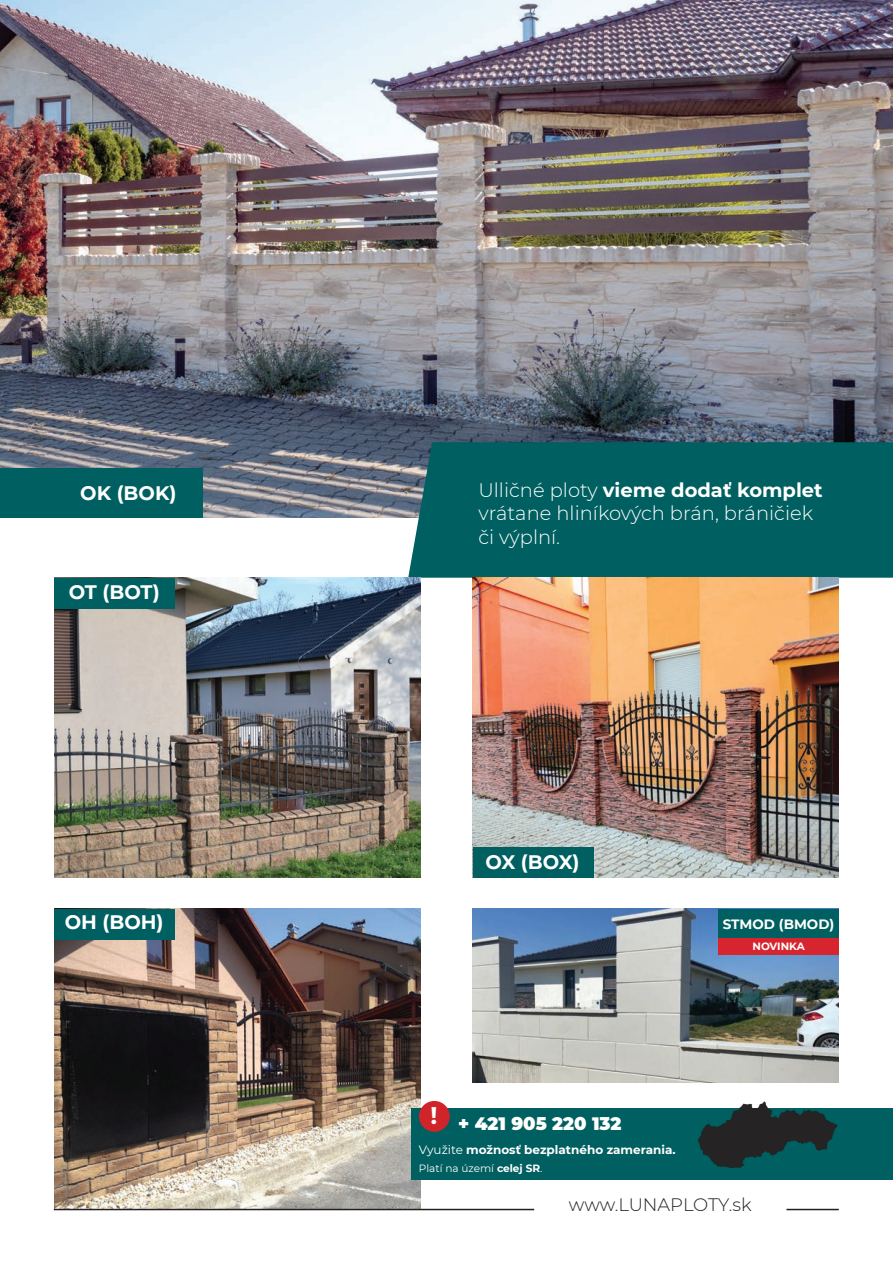
<style>
.page{position:relative;width:893px;height:1263px;background:#fff}
.page>*{position:absolute;margin:0;border:0;box-sizing:border-box;transform-origin:0 0}
.t1{font:700 24px "Montserrat";color:#fff}
.t2{font:700 19.5px "Montserrat";color:#fff}
.t3{font:300 19.5px "Montserrat";color:#fff}
.t4{font:300 18px "Montserrat";letter-spacing:-.005em;color:#231f20}
.t5{font:900 18px "Montserrat";color:#fff}
.t6{font:700 13.5px "Montserrat";color:#fff}
.t7{font:700 12px "Montserrat";color:#fff}
.t8{font:10.5px "Montserrat";color:#fff}
.t9{font:700 10.5px "Montserrat";letter-spacing:-.005em;color:#fff}
.s1{font-weight:300}
.s2{font-weight:400}
.s3{font-weight:700}
</style>
<div class="page">
<img style="left:54px;top:909px;width:366px;height:300px">
<div style="left:411px;top:1108px;width:482px;height:72px;background:#005f60"></div>
<img style="left:698px;top:1101px;width:140px;height:67px">
<div style="left:419px;top:1101px;width:31px;height:31px;background:#d1232a;border-radius:50%"></div>
<img style="left:1px;top:0;width:892px;height:517px">
<div style="left:407px;top:441px;width:486px;height:137px;background:#005f60"></div>
<img style="left:54px;top:578px;width:366px;height:300px">
<img style="left:472px;top:578px;width:367px;height:300px">
<img style="left:472px;top:909px;width:367px;height:173px">
<div style="left:0;top:468px;width:203px;height:49px;background:#005f60"></div>
<div style="left:54px;top:578px;width:120px;height:30px;background:#005f60"></div>
<div style="left:54px;top:909px;width:120px;height:30px;background:#005f60"></div>
<div style="left:719px;top:909px;width:120px;height:30px;background:#005f60"></div>
<div style="left:473px;top:847px;width:120px;height:31px;background:#005f60"></div>
<div style="left:719px;top:938px;width:120px;height:16px;background:#d6252f"></div>
<hr style="left:54px;top:1209px;width:480px;height:1px;background:#231f20">
<hr style="left:786px;top:1209px;width:53px;height:1px;background:#231f20">
<img style="left:0;top:0;width:1px;height:517px">
<p class="t2" style="left:80px;top:479px;width:98px">OK (BOK)</p>
<p class="t2" style="left:69px;top:578px;width:93px">OT (BOT)</p>
<p class="t2" style="left:478px;top:476px;width:346px"><span class="s1">Ulličné ploty</span> vieme dodať komplet</p>
<p class="t3" style="left:478px;top:500px;width:336px">vrátane hliníkových brán, bráničiek</p>
<p class="t3" style="left:478px;top:524px;width:83px">či výplní.</p>
<p class="t2" style="left:485px;top:847px;width:96px">OX (BOX)</p>
<p class="t2" style="left:65px;top:908px;width:100px">OH (BOH)</p>
<p class="t6" style="left:723px;top:914px;width:113px">STMOD (BMOD)</p>
<p class="t9" style="left:752px;top:939px;width:54px">NOVINKA</p>
<p class="t1" style="left:431px;top:1098px;width:8px">!</p>
<p class="t5" style="left:458px;top:1110px;width:165px">+ 421 905 220 132</p>
<p class="t7" style="left:419px;top:1141px;width:258px"><span class="s2">Využite</span> možnosť bezplatného zamerania.</p>
<p class="t8" style="left:419px;top:1161px;width:125px">Platí na území <span class="s3">celej SR</span>.</p>
<p class="t4" style="left:569px;top:1192px;width:184px">www.LUNAPLOTY.sk</p>
</div>
